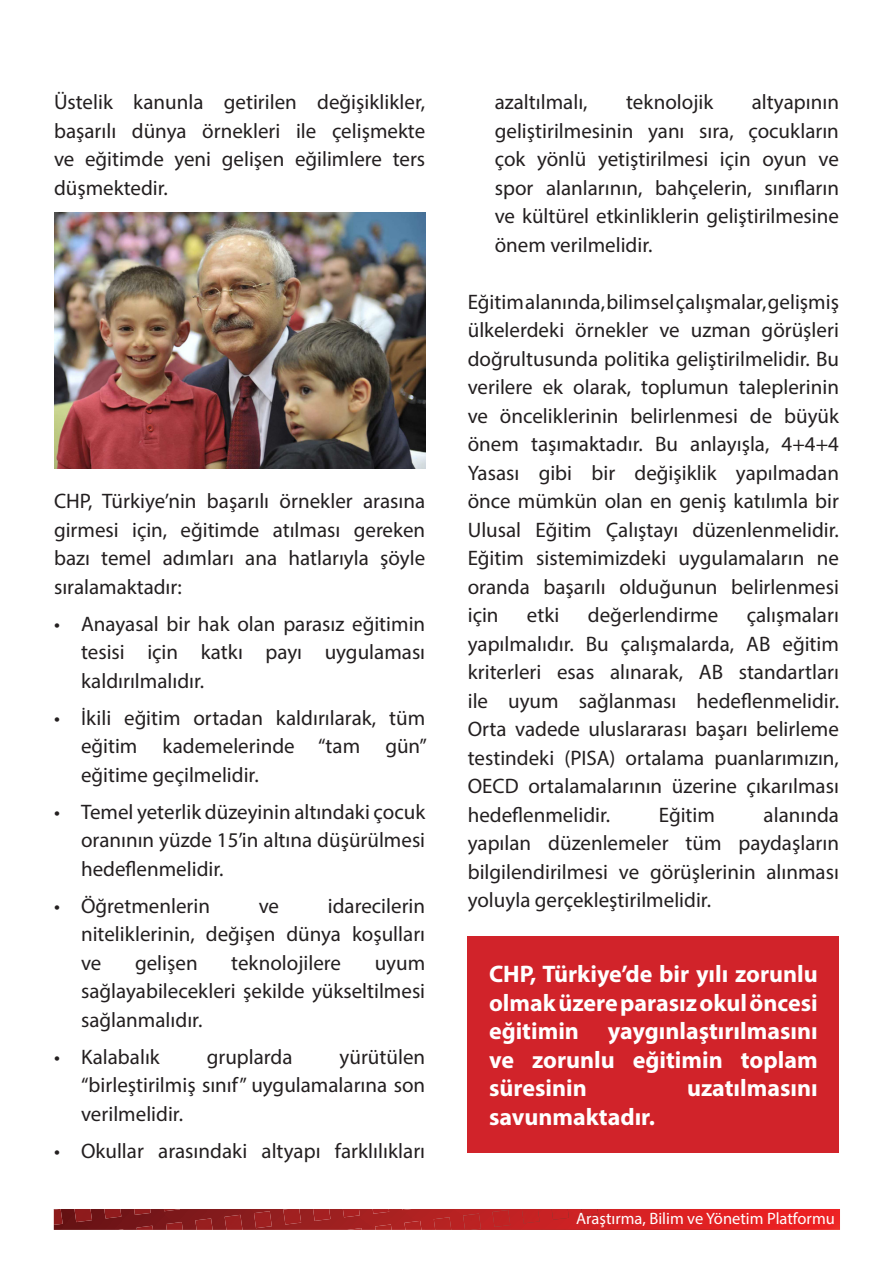
<style>
.page{position:relative;width:893px;height:1263px;background:#fff}
.page>*{position:absolute;margin:0;border:0;box-sizing:border-box;transform-origin:0 0}
.t1{font:700 24px/28.5px "Myriad Pro";color:#fff;text-align:justify}
.t2{font:21px/28.5px "Myriad Pro";color:#231f20;text-align:justify}
.t3{font:16.5px "Myriad Pro";color:#fff}
</style>
<div class="page">
<svg style="left:54px;top:1209px;width:786px;height:21px;background:#b32022"></svg>
<img style="left:434px;top:1217px;width:17px;height:13px">
<img style="left:463px;top:1213px;width:18px;height:17px">
<img style="left:492px;top:1210px;width:18px;height:17px">
<img style="left:522px;top:1209px;width:18px;height:14px">
<img style="left:552px;top:1209px;width:17px;height:11px">
<img style="left:581px;top:1209px;width:17px;height:7px">
<div style="left:468px;top:936px;width:371px;height:217px;background:#d1232a"></div>
<img style="left:54px;top:212px;width:371px;height:256px">
<p class="t2" style="left:54px;top:88px;width:373px">Üstelik kanunla getirilen değişiklikler, başarılı dünya örnekleri ile çelişmekte ve eğitimde yeni gelişen eğilimlere ters düşmektedir.</p>
<p class="t2" style="left:54px;top:487px;width:373px">CHP, Türkiye’nin başarılı örnekler arasına girmesi için, eğitimde atılması gereken bazı temel adımları ana hatlarıyla şöyle sıralamaktadır:</p>
<p class="t2" style="left:81px;top:609px;width:346px;text-indent:-27px">• Anayasal bir hak olan parasız eğitimin tesisi için katkı payı uygulaması kaldırılmalıdır.</p>
<p class="t2" style="left:81px;top:703px;width:347px;text-indent:-27px">• İkili eğitim ortadan kaldırılarak, tüm eğitim kademelerinde “tam gün” eğitime geçilmelidir.</p>
<p class="t2" style="left:81px;top:797px;width:346px;text-indent:-27px">• Temel yeterlik düzeyinin altındaki çocuk oranının yüzde 15’in altına düşürülmesi hedeflenmelidir.</p>
<p class="t2" style="left:54px;top:891px;width:158px">• Öğretmenlerin</p>
<p class="t2" style="left:259px;top:891px;width:22px">ve</p>
<p class="t2" style="left:81px;top:891px;width:346px;text-indent:247px">idarecilerin niteliklerinin, değişen dünya koşulları ve</p>
<p class="t2" style="left:135px;top:948px;width:64px">gelişen</p>
<p class="t2" style="left:231px;top:948px;width:111px">teknolojilere</p>
<p class="t2" style="left:81px;top:948px;width:346px;text-indent:294px">uyum sağlayabilecekleri şekilde yükseltilmesi sağlanmalıdır.</p>
<p class="t2" style="left:54px;top:1042px;width:107px">• Kalabalık</p>
<p class="t2" style="left:207px;top:1042px;width:87px">gruplarda</p>
<p class="t2" style="left:81px;top:1042px;width:346px;text-indent:259px">yürütülen “birleştirilmiş sınıf” uygulamalarına son verilmelidir.</p>
<p class="t2" style="left:54px;top:1136px;width:373px">• Okullar arasındaki altyapı farklılıkları</p>
<p class="t2" style="left:495px;top:88px;width:346px;text-indent:257px">altyapının geliştirilmesinin yanı sıra, çocukların çok yönlü yetiştirilmesi için oyun ve spor alanlarının, bahçelerin, sınıfların ve kültürel etkinliklerin geliştirilmesine önem verilmelidir.</p>
<p class="t2" style="left:495px;top:88px;width:94px">azaltılmalı,</p>
<p class="t2" style="left:626px;top:88px;width:89px">teknolojik</p>
<p class="t2" style="left:468px;top:287px;width:373px">Eğitim alanında, bilimsel çalışmalar, gelişmiş ülkelerdeki örnekler ve uzman görüşleri doğrultusunda politika geliştirilmelidir. Bu verilere ek olarak, toplumun taleplerinin ve önceliklerinin belirlenmesi de büyük önem taşımaktadır. Bu anlayışla, 4+4+4<br>Yasası gibi bir değişiklik yapılmadan önce mümkün olan en geniş katılımla bir Ulusal Eğitim Çalıştayı düzenlenmelidir.<br>Eğitim sistemimizdeki uygulamaların ne oranda başarılı olduğunun belirlenmesi için</p>
<p class="t2" style="left:468px;top:601px;width:373px;text-indent:279px">çalışmaları yapılmalıdır. Bu çalışmalarda, AB eğitim kriterleri esas alınarak, AB standartları ile uyum sağlanması hedeflenmelidir.<br>Orta vadede uluslararası başarı belirleme testindeki (PISA) ortalama puanlarımızın, OECD ortalamalarının üzerine çıkarılması hedeflenmelidir.</p>
<p class="t2" style="left:527px;top:601px;width:34px">etki</p>
<p class="t2" style="left:588px;top:601px;width:132px">değerlendirme</p>
<p class="t2" style="left:468px;top:800px;width:373px;text-indent:296px">alanında yapılan düzenlemeler tüm paydaşların bilgilendirilmesi ve görüşlerinin alınması yoluyla gerçekleştirilmelidir.</p>
<p class="t2" style="left:659px;top:800px;width:58px">Eğitim</p>
<p class="t1" style="left:489px;top:959px;width:330px">CHP, Türkiye’de bir yılı zorunlu olmak üzere parasız okul öncesi eğitimin yaygınlaştırılmasını ve zorunlu eğitimin toplam süresinin</p>
<p class="t1" style="left:687px;top:1073px;width:132px">uzatılmasını</p>
<p class="t1" style="left:489px;top:1102px;width:168px">savunmaktadır.</p>
<p class="t3" style="left:576px;top:1208px;width:260px">Araştırma, Bilim ve Yönetim Platformu</p>
</div>
